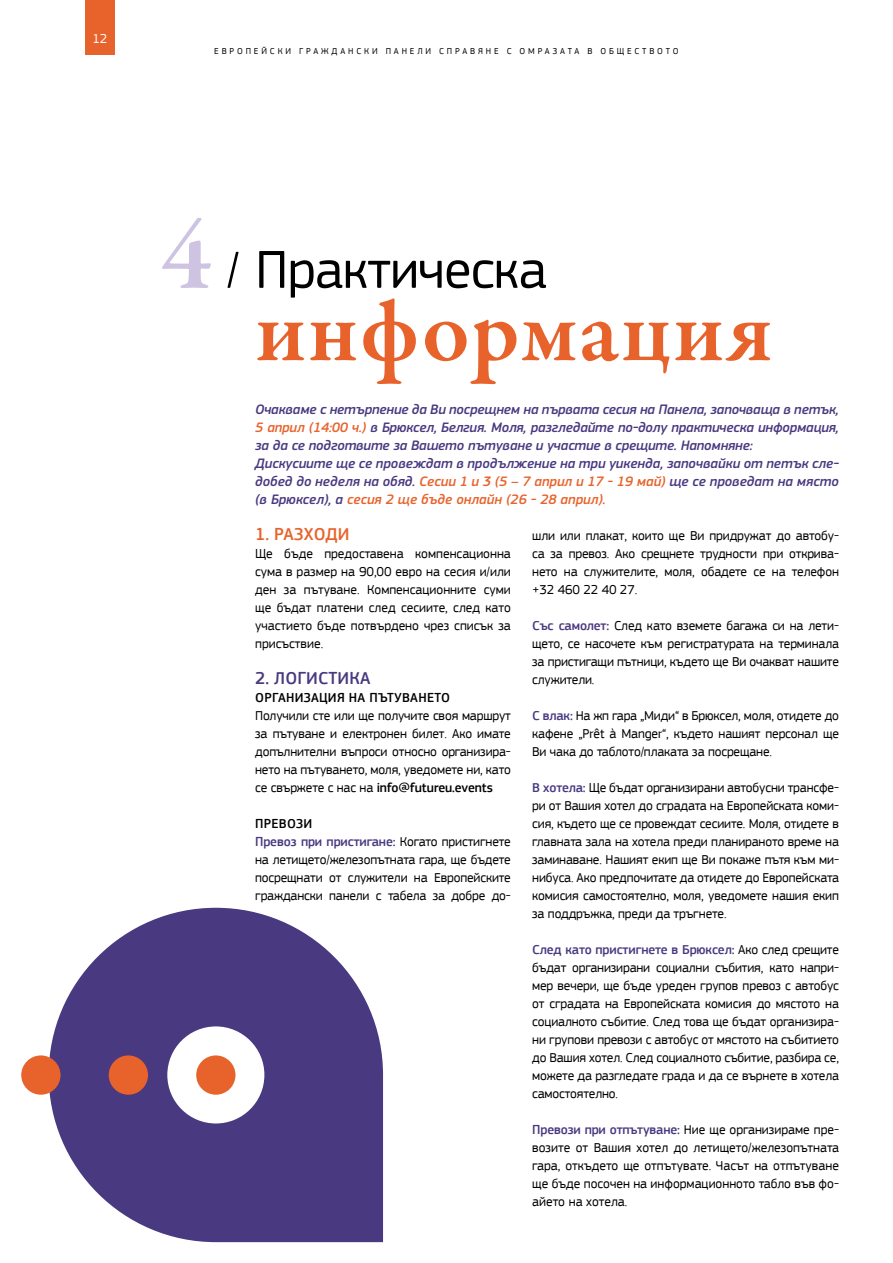
<style>
.page{position:relative;width:893px;height:1263px;background:#fff}
.page>*{position:absolute;margin:0;border:0;box-sizing:border-box;transform-origin:0 0}
.t1{font:600 94.5px "Garamond Premr Pro";letter-spacing:.02em;color:#e8632c}
.t2{font:55.5px "EC Square Sans Pro";letter-spacing:-.01em;color:#000}
.t3{font:500 18px "EC Square Sans Pro";letter-spacing:.01em;color:#493980}
.t4{font:500 18px "EC Square Sans Pro";letter-spacing:.01em;color:#e8632c}
.t5{font:italic 500 14.25px/18px "EC Square Sans Pro";letter-spacing:-.01em;color:#493980}
.t6{font:13.5px/18px "EC Square Sans Pro";letter-spacing:-.01em;color:#000;text-align:justify}
.t7{font:500 13.5px "EC Square Sans Pro";letter-spacing:.02em;color:#000}
.t8{font:13.5px "EC Square Sans Pro";color:#fff}
.t9{font:9px "EC Square Sans Pro";letter-spacing:.32em;color:#000}
.s1{color:#e8632c}
.s2{font-weight:500}
.s3{font-weight:500;color:#493980}
</style>
<div class="page">
<div style="left:85px;top:0;width:30px;height:54px;background:#e8632c"></div>
<svg style="left:227px;top:252px;width:12px;height:36px"></svg>
<svg style="left:49px;top:908px;width:334px;height:334px;fill:#493980"></svg>
<div style="left:21px;top:1055px;width:40px;height:40px;background:#e8632c;border-radius:50%"></div>
<div style="left:109px;top:1055px;width:39px;height:40px;background:#e8632c;border-radius:50%"></div>
<svg style="left:162px;top:218px;width:49px;height:70px"></svg>
<p class="t8" style="left:92px;top:30px;width:17px">12</p>
<p class="t9" style="left:214px;top:46px;width:466px">ЕВРОПЕЙСКИ ГРАЖДАНСКИ ПАНЕЛИ СПРАВЯНЕ С ОМРАЗАТА В ОБЩЕСТВОТО</p>
<h2 class="t2" style="left:255px;top:237px;width:293px">Практическа</h2>
<h1 class="t1" style="left:255px;top:273px;width:519px">информация</h1>
<p class="t5" style="left:255px;top:401px;width:585px">Очакваме с нетърпение да Ви посрещнем на първата сесия на Панела, започваща в петък, <span class="s1">5 април (14:00 ч.)</span> в Брюксел, Белгия. Моля, разгледайте по-долу практическа информация, за да се подготвите за Вашето пътуване и участие в срещите. Напомняне:<br>Дискусиите ще се провеждат в продължение на три уикенда, започвайки от петък сле&shy;добед до неделя на обяд. <span class="s1">Сесии 1 и 3 (5 – 7 април и 17 - 19 май)</span> ще се проведат на място (в Брюксел), а <span class="s1">сесия 2 ще бъде онлайн (26 - 28 април).</span></p>
<h3 class="t4" style="left:255px;top:524px;width:96px">1. РАЗХОДИ</h3>
<p class="t6" style="left:255px;top:545px;width:257px">Ще бъде предоставена компенсационна сума в размер на 90,00 евро на сесия и/или ден за пътуване. Компенсационните суми ще бъдат платени след сесиите, след като участието бъде потвърдено чрез списък за присъствие.</p>
<h3 class="t3" style="left:255px;top:668px;width:117px">2. ЛОГИСТИКА</h3>
<p class="t7" style="left:255px;top:690px;width:196px">ОРГАНИЗАЦИЯ НА ПЪТУВАНЕТО</p>
<p class="t6" style="left:255px;top:707px;width:257px">Получили сте или ще получите своя маршрут за пътуване и електронен билет. Ако имате допълнителни въпроси относно организира&shy;нето на пътуването, моля, уведомете ни, като се свържете с нас на <span class="s2">info@futureu.events</span></p>
<p class="t6" style="left:255px;top:815px;width:257px;text-align:left"><span class="s2">ПРЕВОЗИ<br></span><span class="s3">Превоз при пристигане:</span> Когато пристигнете на летището/железопътната гара, ще бъдете посрещнати от служители на Европейските граждански панели с табела за добре до-</p>
<p class="t6" style="left:532px;top:527px;width:308px">шли или плакат, които ще Ви придружат до автобу&shy;са за превоз. Ако срещнете трудности при открива&shy;нето на служителите, моля, обадете се на телефон +32 460 22 40 27.</p>
<p class="t6" style="left:532px;top:617px;width:308px"><span class="s3">Със самолет:</span> След като вземете багажа си на лети&shy;щето, се насочете към регистратурата на терминала за пристигащи пътници, където ще Ви очакват нашите служители.</p>
<p class="t6" style="left:532px;top:707px;width:308px"><span class="s3">С влак:</span> На жп гара „Миди“ в Брюксел, моля, отидете до кафене „Prêt à Manger“, където нашият персонал ще Ви чака до таблото/плаката за посрещане.</p>
<p class="t6" style="left:532px;top:779px;width:308px"><span class="s3">В хотела:</span> Ще бъдат организирани автобусни трансфе&shy;ри от Вашия хотел до сградата на Европейската коми&shy;сия, където ще се провеждат сесиите. Моля, отидете в главната зала на хотела преди планираното време на заминаване. Нашият екип ще Ви покаже пътя към ми&shy;нибуса. Ако предпочитате да отидете до Европейската комисия самостоятелно, моля, уведомете нашия екип за поддръжка, преди да тръгнете.</p>
<p class="t6" style="left:532px;top:941px;width:308px"><span class="s3">След като пристигнете в Брюксел:</span> Ако след срещите бъдат организирани социални събития, като напри&shy;мер вечери, ще бъде уреден групов превоз с автобус от сградата на Европейската комисия до мястото на социалното събитие. След това ще бъдат организира&shy;ни групови превози с автобус от мястото на събитието до Вашия хотел. След социалното събитие, разбира се, можете да разгледате града и да се върнете в хотела самостоятелно.</p>
<p class="t6" style="left:532px;top:1121px;width:308px"><span class="s3">Превози при отпътуване:</span> Ние ще организираме пре&shy;возите от Вашия хотел до летището/железопътната гара, откъдето ще отпътувате. Часът на отпътуване ще бъде посочен на информационното табло във фо&shy;айето на хотела.</p>
</div>
